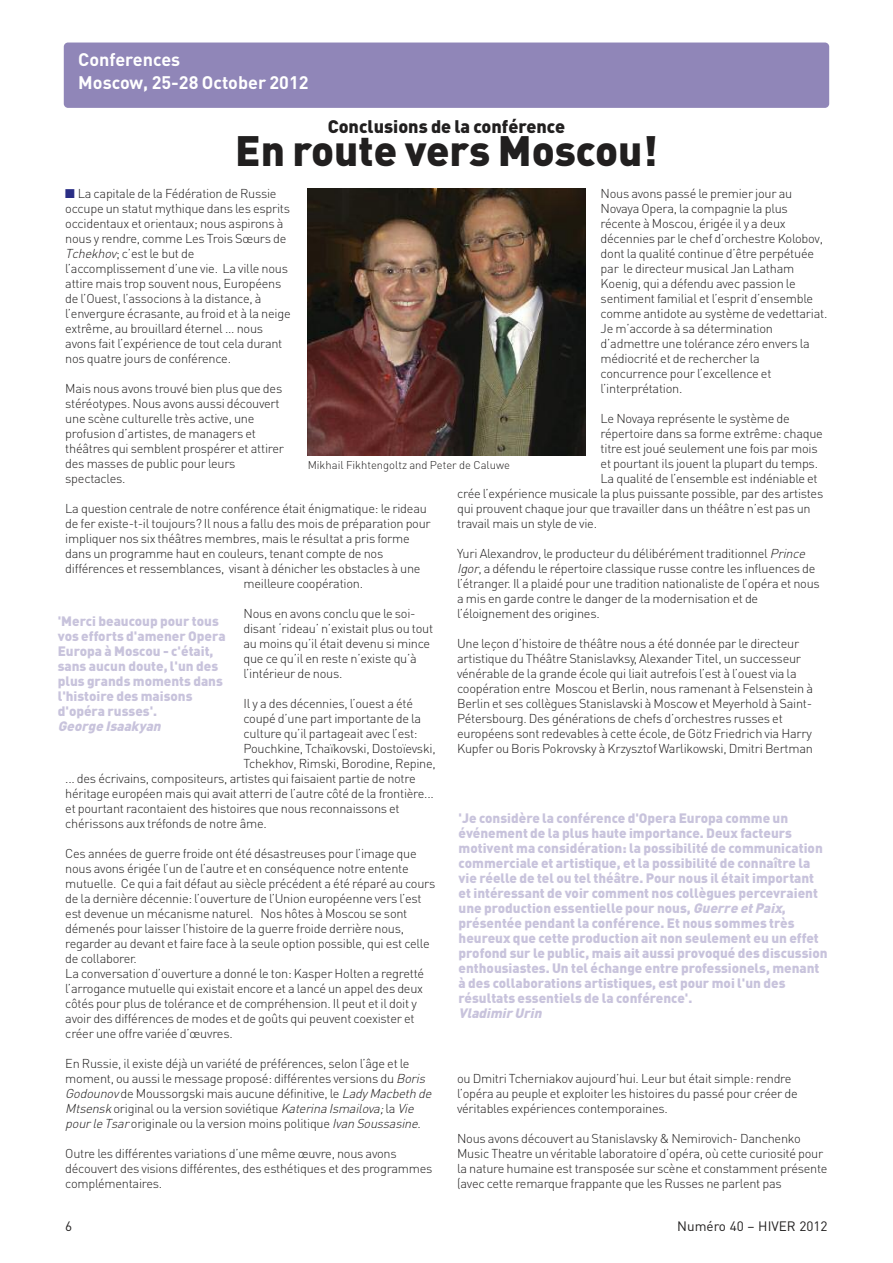
<style>
.page{position:relative;width:893px;height:1263px;background:#fff}
.page>*{position:absolute;margin:0;border:0;box-sizing:border-box;transform-origin:0 0}
.t1{font:900 42px "DIN";color:#211f1f}
.t2{font:700 18px/22.2px "DIN";color:#fff}
.t3{font:900 18px "DIN";color:#211f1f}
.t4{font:900 13.5px/15px "DIN";color:#c8c3dc}
.t5{font:italic 900 13.5px "DIN";color:#c8c3dc}
.t6{font:13.5px "DIN";color:#211f1f}
.t7{font:300 12.75px/15px "DIN Pro";letter-spacing:-.02em;color:#211f1f}
.t8{font:300 11.25px "DIN";color:#211f1f}
.s1{color:#2a2e85}
.s2{font-style:italic}
</style>
<div class="page">
<div style="left:64px;top:43px;width:765px;height:65px;background:#9086b8;border-radius:4px"></div>
<img style="left:307px;top:188px;width:279px;height:267px">
<h2 class="t2" style="left:78px;top:49px;width:232px">Conferences<br>Moscow, 25-28 October 2012</h2>
<h2 class="t3" style="left:328px;top:116px;width:239px">Conclusions de la conférence</h2>
<h1 class="t1" style="left:235px;top:127px;width:424px">En route vers Moscou!</h1>
<p class="t7" style="left:65px;top:188px;width:227px"><span class="s1">■</span> La capitale de la Fédération de Russie occupe un statut mythique dans les esprits occidentaux et orientaux; nous aspirons à nous y rendre, comme Les Trois Sœurs de <span class="s2">Tchekhov</span>; c’est le but de l’accomplissement d’une vie. La ville nous attire mais trop souvent nous, Européens de l’Ouest, l’associons à la distance, à l’envergure écrasante, au froid et à la neige extrême, au brouillard éternel ... nous avons fait l’expérience de tout cela durant nos quatre jours de conférence.</p>
<p class="t7" style="left:65px;top:383px;width:220px">Mais nous avons trouvé bien plus que des stéréotypes. Nous avons aussi découvert une scène culturelle très active, une profusion d’artistes, de managers et théâtres qui semblent prospérer et attirer des masses de public pour leurs spectacles.</p>
<p class="t7" style="left:65px;top:503px;width:363px">La question centrale de notre conférence était énigmatique: le rideau</p>
<p class="t7" style="left:65px;top:518px;width:367px">de fer existe-t-il toujours? Il nous a fallu des mois de préparation pour</p>
<p class="t7" style="left:65px;top:533px;width:346px">impliquer nos six théâtres membres, mais le résultat a pris forme</p>
<p class="t7" style="left:65px;top:548px;width:320px">dans un programme haut en couleurs, tenant compte de nos</p>
<p class="t7" style="left:65px;top:563px;width:357px">différences et ressemblances, visant à dénicher les obstacles à une</p>
<p class="t7" style="left:243px;top:578px;width:121px">meilleure coopération.</p>
<p class="t7" style="left:243px;top:608px;width:191px">Nous en avons conclu que le soi&shy;disant ‘rideau’ n’existait plus ou tout au moins qu’il était devenu si mince que ce qu’il en reste n’existe qu’à l’intérieur de nous.</p>
<p class="t7" style="left:243px;top:698px;width:171px">Il y a des décennies, l’ouest a été</p>
<p class="t7" style="left:243px;top:713px;width:179px">coupé d’une part importante de la</p>
<p class="t7" style="left:243px;top:728px;width:176px">culture qu’il partageait avec l’est:</p>
<p class="t7" style="left:243px;top:743px;width:194px">Pouchkine, Tchaïkovski, Dostoïevski,</p>
<p class="t7" style="left:243px;top:758px;width:194px">Tchekhov, Rimski, Borodine, Repine,</p>
<p class="t7" style="left:65px;top:773px;width:352px">... des écrivains, compositeurs, artistes qui faisaient partie de notre</p>
<p class="t7" style="left:65px;top:788px;width:370px">héritage européen mais qui avait atterri de l’autre côté de la frontière...</p>
<p class="t7" style="left:65px;top:803px;width:336px">et pourtant racontaient des histoires que nous reconnaissons et</p>
<p class="t7" style="left:65px;top:818px;width:203px">chérissons aux tréfonds de notre âme.</p>
<p class="t7" style="left:65px;top:848px;width:372px">Ces années de guerre froide ont été désastreuses pour l’image que nous avons érigée l’un de l’autre et en conséquence notre entente mutuelle. Ce qui a fait défaut au siècle précédent a été réparé au cours de la dernière décennie: l’ouverture de l’Union européenne vers l’est est devenue un mécanisme naturel. Nos hôtes à Moscou se sont démenés pour laisser l’histoire de la guerre froide derrière nous, regarder au devant et faire face à la seule option possible, qui est celle de collaborer.<br>La conversation d’ouverture a donné le ton: Kasper Holten a regretté l’arrogance mutuelle qui existait encore et a lancé un appel des deux côtés pour plus de tolérance et de compréhension. Il peut et il doit y avoir des différences de modes et de goûts qui peuvent coexister et créer une offre variée d’œuvres.</p>
<p class="t7" style="left:65px;top:1058px;width:370px">En Russie, il existe déjà un variété de préférences, selon l’âge et le moment, ou aussi le message proposé: différentes versions du <span class="s2">Boris Godounov</span>de Moussorgski mais aucune définitive, le <span class="s2">LadyMacbethde Mtsensk</span>original ou la version soviétique <span class="s2">KaterinaIsmailova;</span>la <span class="s2">Vie pourleTsar</span>originale ou la version moins politique <span class="s2">IvanSoussasine</span>.</p>
<p class="t7" style="left:65px;top:1148px;width:369px">Outre les différentes variations d’une même œuvre, nous avons découvert des visions différentes, des esthétiques et des programmes complémentaires.</p>
<p class="t7" style="left:601px;top:188px;width:228px">Nous avons passé le premier jour au Novaya Opera, la compagnie la plus récente à Moscou, érigée il y a deux décennies par le chef d’orchestre Kolobov, dont la qualité continue d’être perpétuée par le directeur musical Jan Latham Koenig, qui a défendu avec passion le sentiment familial et l’esprit d’ensemble comme antidote au système de vedettariat.<br>Je m’accorde à sa détermination d’admettre une tolérance zéro envers la médiocrité et de rechercher la concurrence pour l’excellence et l’interprétation.</p>
<p class="t7" style="left:601px;top:413px;width:191px">Le Novaya représente le système de</p>
<p class="t7" style="left:601px;top:428px;width:224px">répertoire dans sa forme extrême: chaque</p>
<p class="t7" style="left:601px;top:443px;width:218px">titre est joué seulement une fois par mois</p>
<p class="t7" style="left:601px;top:458px;width:219px">et pourtant ils jouent la plupart du temps.</p>
<p class="t7" style="left:601px;top:473px;width:219px">La qualité de l’ensemble est indéniable et</p>
<p class="t7" style="left:457px;top:488px;width:368px">crée l’expérience musicale la plus puissante possible, par des artistes</p>
<p class="t7" style="left:457px;top:503px;width:355px">qui prouvent chaque jour que travailler dans un théâtre n’est pas un</p>
<p class="t7" style="left:457px;top:518px;width:141px">travail mais un style de vie.</p>
<p class="t7" style="left:457px;top:548px;width:364px">Yuri Alexandrov, le producteur du délibérément traditionnel <span class="s2">Prince Igor</span>, a défendu le répertoire classique russe contre les influences de l’étranger. Il a plaidé pour une tradition nationaliste de l’opéra et nous a mis en garde contre le danger de la modernisation et de l’éloignement des origines.</p>
<p class="t7" style="left:457px;top:638px;width:357px">Une leçon d’histoire de théâtre nous a été donnée par le directeur artistique du Théâtre Stanislavksy, Alexander Titel, un successeur vénérable de la grande école qui liait autrefois l’est à l’ouest via la coopération entre Moscou et Berlin, nous ramenant à Felsenstein à Berlin et ses collègues Stanislavski à Moscow et Meyerhold à Saint-Pétersbourg. Des générations de chefs d’orchestres russes et européens sont redevables à cette école, de Götz Friedrich via Harry Kupfer ou Boris Pokrovsky à Krzysztof Warlikowski, Dmitri Bertman</p>
<p class="t8" style="left:308px;top:459px;width:204px">Mikhail Fikhtengoltz and Peter de Caluwe</p>
<p class="t4" style="left:58px;top:614px;width:169px">'Merci beaucoup pour tous vos efforts d'amener Opera<br>Europa à Moscou - c'était, sans aucun doute, l'un des plus grands moments dans l'histoire des maisons d'opéra russes'.</p>
<p class="t5" style="left:58px;top:719px;width:107px">George Isaakyan</p>
<p class="t4" style="left:459px;top:811px;width:370px">'Je considère la conférence d'Opera Europa comme un événement de la plus haute importance. Deux facteurs motivent ma considération: la possibilité de communication commerciale et artistique, et la possibilité de connaître la vie réelle de tel ou tel théâtre. Pour nous il était important et intéressant de voir comment nos collègues percevraient une production essentielle pour nous, <span class="s2">GuerreetPaix</span>, présentée pendant la conférence. Et nous sommes très heureux que cette production ait non seulement eu un effet profond sur le public, mais ait aussi provoqué des discussion enthousiastes. Un tel échange entre professionels, menant à des collaborations artistiques, est pour moi l'un des résultats essentiels de la conférence'.</p>
<p class="t5" style="left:459px;top:1005px;width:88px">Vladimir Urin</p>
<p class="t7" style="left:457px;top:1073px;width:342px">ou Dmitri Tcherniakov aujourd’hui. Leur but était simple: rendre l’opéra au peuple et exploiter les histoires du passé pour créer de véritables expériences contemporaines.</p>
<p class="t7" style="left:457px;top:1133px;width:372px">Nous avons découvert au Stanislavsky &amp; Nemirovich- Danchenko Music Theatre un véritable laboratoire d’opéra, où cette curiosité pour la nature humaine est transposée sur scène et constamment présente (avec cette remarque frappante que les Russes ne parlent pas</p>
<p class="t6" style="left:65px;top:1218px;width:9px">6</p>
<p class="t6" style="left:677px;top:1218px;width:152px">Numéro 40 – HIVER 2012</p>
</div>
